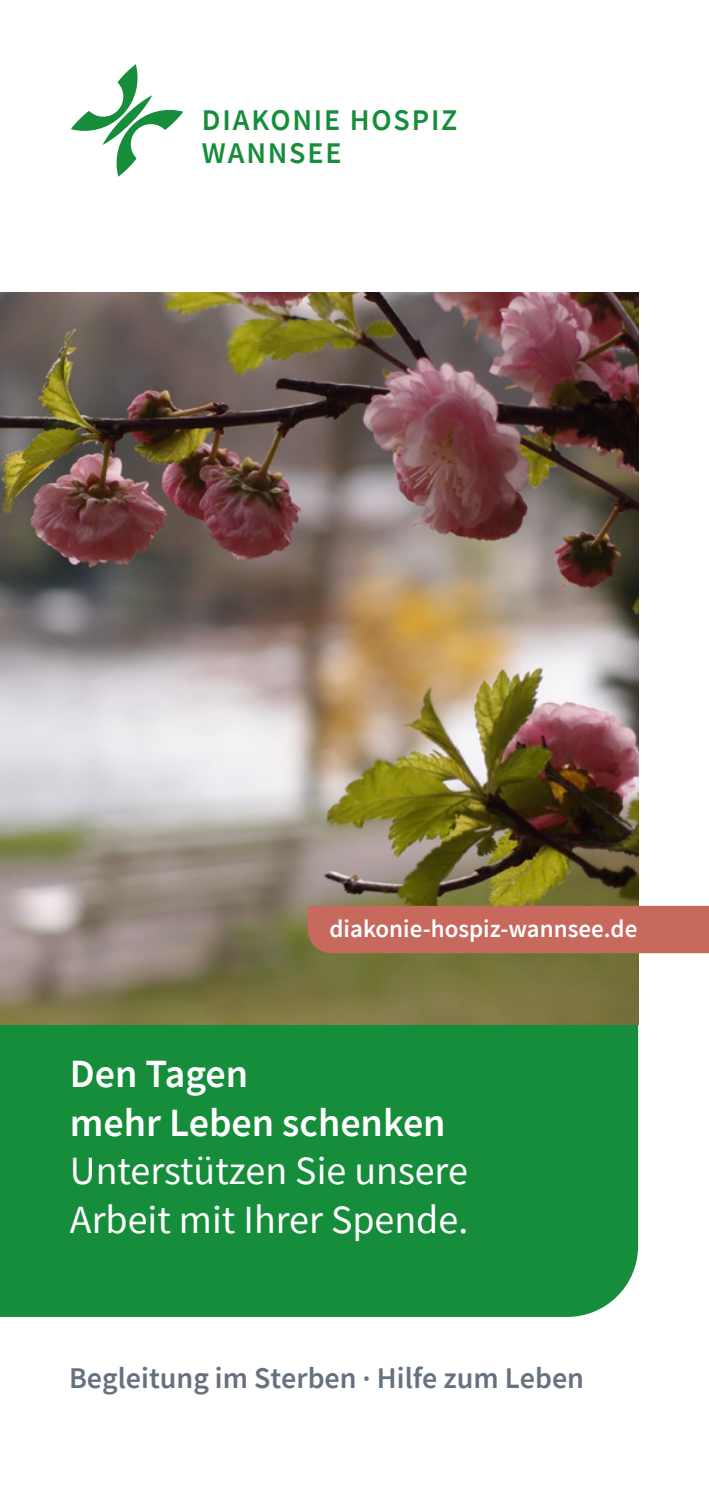
<style>
.page{position:relative;width:709px;height:1489px;background:#fff}
.page>*{position:absolute;margin:0;border:0;box-sizing:border-box;transform-origin:0 0}
.t1{font:40px/48.8px "Source Sans Pro";color:#fff}
.t2{font:600 40px/48.8px "Source Sans Pro";color:#fff}
.t3{font:600 30px "Source Sans Pro";color:#66717f}
.t4{font:600 30px/32.5px "Source Sans Pro";letter-spacing:.06em;color:#168d3b}
.t5{font:600 25px "Source Sans Pro";color:#fff}
</style>
<div class="page">
<svg style="left:71px;top:64px;width:112px;height:113px"></svg>
<div style="left:0;top:1024px;width:638px;height:292px;background:#168d3b"></div>
<img style="left:0;top:292px;width:638px;height:732px">
<div style="left:308px;top:905px;width:401px;height:48px;background:#c8695e"></div>
<div style="left:329px;top:918px;width:325px;height:27px;background:#c8695e"></div>
<p class="t4" style="left:202px;top:104px;width:257px">DIAKONIE HOSPIZ<br>WANNSEE</p>
<p class="t5" style="left:329px;top:912px;width:309px">diakonie-hospiz-wannsee.de</p>
<p class="t2" style="left:70px;top:1048px;width:377px">Den Tagen<br>mehr Leben schenken</p>
<p class="t1" style="left:70px;top:1146px;width:400px">Unterstützen Sie unsere<br>Arbeit mit Ihrer Spende.</p>
<p class="t3" style="left:69px;top:1357px;width:516px">Begleitung im Sterben · Hilfe zum Leben</p>
</div>
